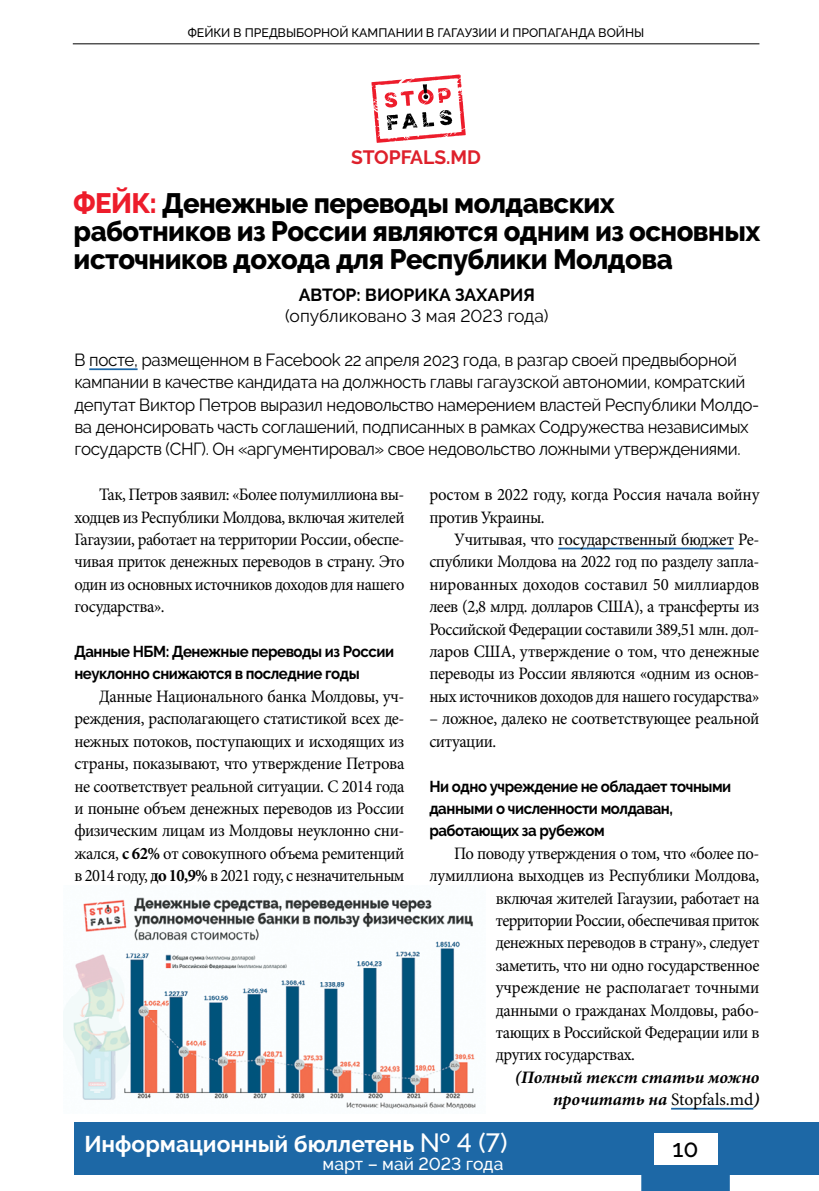
<style>
.page{position:relative;width:819px;height:1191px;background:#fff}
.page>*{position:absolute;margin:0;border:0;box-sizing:border-box;transform-origin:0 0}
.titluNew{font:800 28px/28px "Raleway";letter-spacing:-.02em;color:#000}
.t1{font:500 24.5px "Raleway";color:#000}
.t2{font:700 22.75px "Raleway";color:#fff}
.Normal__Web{font:700 19.25px "Raleway";color:#de202b}
.body2New{font:17.5px/22.4px "Minion Pro";letter-spacing:-.03em;color:#000;text-align:justify;scale:.95 1}
.lead{font:17.5px/22.4px "Raleway";letter-spacing:-.025em;color:#000}
.body2New-2{font:17.5px/22.4px "Minion Pro";letter-spacing:-.03em;color:#000;scale:.96 1}
.autorFinal{font:italic 700 17.5px/22.4px "Minion Pro";letter-spacing:-.005em;color:#000;text-align:right}
.body2New-3{font:17.5px "Minion Pro";letter-spacing:-.03em;color:#000;scale:.94 1}
.body2New-4{font:17.5px "Minion Pro";letter-spacing:-.01em;color:#000;scale:.96 1}
.autor-alb{font:17.5px "Raleway";color:#000}
.autor-alb-2{font:700 17.5px "Raleway";color:#000}
.t3{font:500 17.5px "Raleway";color:#fff}
.intertitluNew{font:700 15.75px/22.4px "Raleway";letter-spacing:-.03em;color:#000;scale:.95 1}
.t4{font:500 12.25px "Raleway";color:#000}
.s1{color:#ed1c2b}
.s2{font-weight:700}
.s3{font-weight:400;font-style:normal}
.s4{font-weight:500;font-size:26.25px}
</style>
<div class="page">
<hr style="left:73px;top:44px;width:686px;height:1px;background:#000">
<div style="left:74px;top:1122px;width:745px;height:52px;background:#1d68a6"></div>
<svg style="left:641px;top:1133px;width:88px;height:58px"></svg>
<div style="left:653px;top:1132px;width:64px;height:32px;background:#fff"></div>
<svg style="left:371px;top:74px;width:94px;height:69px"></svg>
<hr style="left:89px;top:368px;width:48px;height:2px;background:#1d68a6">
<hr style="left:558px;top:547px;width:175px;height:2px;background:#1d68a6">
<hr style="left:671px;top:1107px;width:82px;height:2px;background:#1d68a6">
<img style="left:63px;top:897px;width:413px;height:212px">
<p class="t4" style="left:188px;top:26px;width:458px">ФЕЙКИ В ПРЕДВЫБОРНОЙ КАМПАНИИ В ГАГАУЗИИ И ПРОПАГАНДА ВОЙНЫ</p>
<p class="Normal__Web" style="left:351px;top:147px;width:131px">STOPFALS.MD</p>
<p class="titluNew" style="left:74px;top:189px;width:688px"><span class="s1">ФЕЙК:</span> Денежные переводы молдавских работников из России являются одним из основных источников дохода для Республики Молдова</p>
<p class="autor-alb-2" style="left:299px;top:285px;width:238px">АВТОР: ВИОРИКА ЗАХАРИЯ</p>
<p class="autor-alb" style="left:285px;top:306px;width:265px">(опубликовано 3 мая 2023 года)</p>
<p class="lead" style="left:74px;top:348px;width:686px">В посте, размещенном в Facebook 22 апреля 2023 года, в разгар своей предвыборной кампании в качестве кандидата на должность главы гагаузской автономии, комратский депутат Виктор Петров выразил недовольство намерением властей Республики Молдо&shy;ва денонсировать часть соглашений, подписанных в рамках Содружества независимых государств (СНГ). Он «аргументировал» свое недовольство ложными утверждениями.</p>
<p class="body2New" style="left:74px;top:483px;width:349px;text-indent:25px">Так, Петров заявил: «Более полумиллиона вы&shy;ходцев из Республики Молдова, включая жителей Гагаузии, работает на территории России, обеспе&shy;чивая приток денежных переводов в страну. Это один из основных источников доходов для нашего государства».</p>
<p class="intertitluNew" style="left:74px;top:640px;width:338px">Данные НБМ: Денежные переводы из России неуклонно снижаются в последние годы</p>
<p class="body2New" style="left:74px;top:685px;width:349px;text-indent:25px">Данные Национального банка Молдовы, уч&shy;реждения, располагающего статистикой всех де&shy;нежных потоков, поступающих и исходящих из страны, показывают, что утверждение Петрова не соответствует реальной ситуации. С 2014 года и поныне объем денежных переводов из России физическим лицам из Молдовы неуклонно сни&shy;жался, <span class="s2">с 62%</span> от совокупного объема ремитенций в 2014 году, <span class="s2">до 10,9%</span> в 2021 году, с незначительным</p>
<p class="body2New-2" style="left:429px;top:483px;width:345px">ростом в 2022 году, когда Россия начала войну против Украины.</p>
<p class="body2New" style="left:429px;top:528px;width:349px;text-indent:25px">Учитывая, что государственный бюджет Ре&shy;спублики Молдова на 2022 год по разделу запла&shy;нированных доходов составил 50 миллиардов леев (2,8 млрд. долларов США), а трансферты из Российской Федерации составили 389,51 млн. дол&shy;ларов США, утверждение о том, что денежные переводы из России являются «одним из основ&shy;ных источников доходов для нашего государства»</p>
<p class="body2New-2" style="left:429px;top:707px;width:345px">– ложное, далеко не соответствующее реальной ситуации.</p>
<p class="intertitluNew" style="left:429px;top:775px;width:319px">Ни одно учреждение не обладает точными данными о численности молдаван, работающих за рубежом</p>
<p class="body2New" style="left:454px;top:842px;width:323px">По поводу утверждения о том, что «более по-</p>
<p class="body2New-2" style="left:429px;top:864px;width:345px">лумиллиона выходцев из Республики Молдова,</p>
<p class="body2New" style="left:496px;top:887px;width:279px">включая жителей Гагаузии, работает на</p>
<p class="body2New-3" style="left:496px;top:908px;width:282px">территории России, обеспечивая приток</p>
<p class="body2New" style="left:496px;top:931px;width:279px">денежных переводов в страну», следует</p>
<p class="body2New" style="left:496px;top:954px;width:279px">заметить, что ни одно государственное</p>
<p class="body2New-4" style="left:496px;top:976px;width:276px">учреждение не располагает точными</p>
<p class="body2New" style="left:496px;top:999px;width:279px">данными о гражданах Молдовы, рабо-</p>
<p class="body2New" style="left:496px;top:1021px;width:279px">тающих в Российской Федерации или в</p>
<p class="body2New" style="left:496px;top:1043px;width:148px">других государствах.</p>
<p class="autorFinal" style="left:515px;top:1065px;width:246px">(Полный текст статьи можно прочитать на <span class="s3">Stopfals.md</span>)</p>
<h3 class="t2" style="left:84px;top:1131px;width:424px">Информационный бюллетень <span class="s4">№ 4 (7)</span></h3>
<h2 class="t1" style="left:672px;top:1133px;width:28px">10</h2>
<p class="t3" style="left:322px;top:1153px;width:182px">март – май 2023 года</p>
</div>
